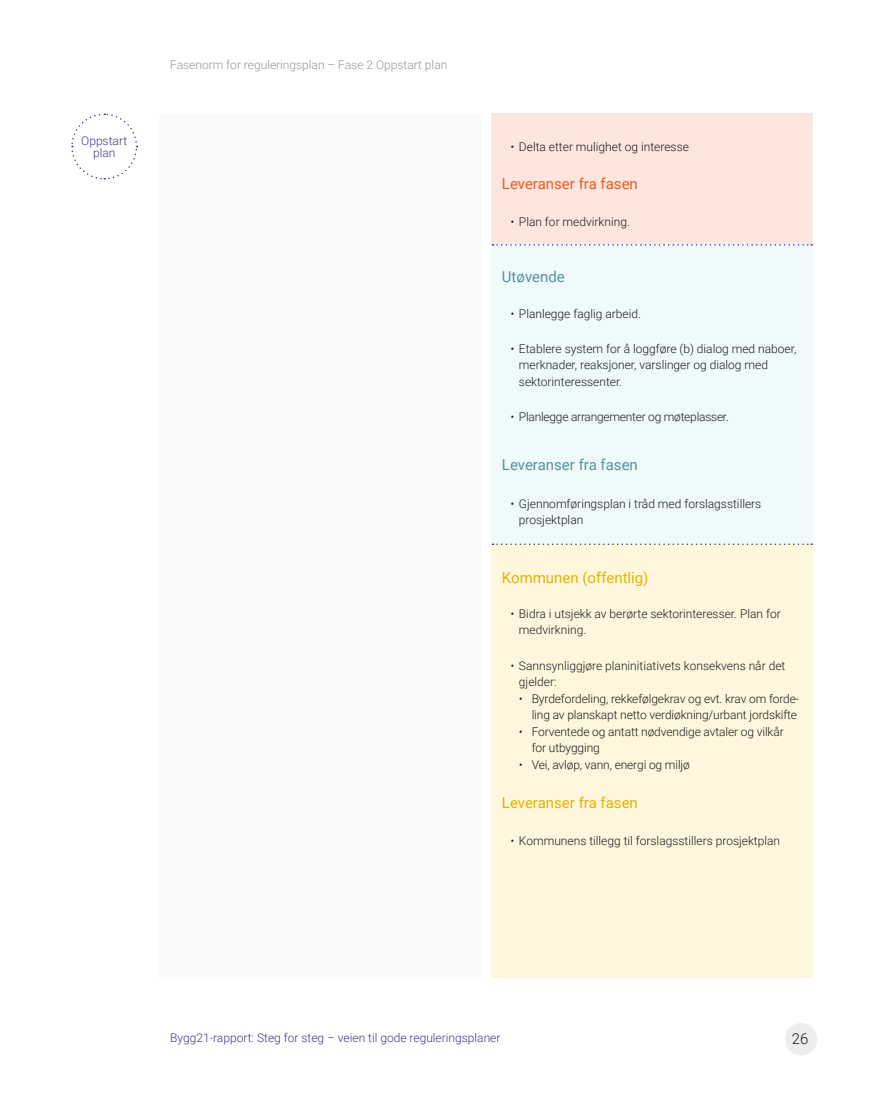
<style>
.page{position:relative;width:872px;height:1106px;background:#fff}
.page>*{position:absolute;margin:0;border:0;box-sizing:border-box;transform-origin:0 0}
.t1{font:15px "Roboto";color:#e4b300}
.t2{font:15px "Roboto";color:#5493a0}
.t3{font:15px "Roboto";color:#f2591f}
.t4{font:300 15px "Roboto";color:#1d1d1b}
.t5{font:300 12px/16.5px "Roboto";color:#1d1d1b}
.t6{font:300 12px/12.8px "Roboto";color:#43358b;text-align:center}
.t7{font:300 12px "Roboto";color:#969696}
.t8{font:300 12px "Roboto";letter-spacing:-.02em;color:#1d1d1b}
.s1{font-style:italic}
</style>
<div class="page">
<div style="left:785px;top:1023px;width:32px;height:32px;background:#ededed;border-radius:50%"></div>
<div style="left:491px;top:507px;width:321px;height:471px;background:#fff7dd"></div>
<div style="left:159px;top:114px;width:321px;height:862px;background:#fafafa"></div>
<div style="left:491px;top:114px;width:321px;height:131px;background:#fde6dd"></div>
<div style="left:491px;top:245px;width:321px;height:299px;background:#effafa"></div>
<svg style="left:71px;top:113px;width:67px;height:67px"></svg>
<svg style="left:492px;top:244px;width:320px;height:2px"></svg>
<svg style="left:492px;top:543px;width:320px;height:2px"></svg>
<p class="t6" style="left:81px;top:134px;width:47px">Oppstart plan</p>
<p class="t7" style="left:170px;top:56px;width:279px">Fasenorm for reguleringsplan – Fase 2 Oppstart plan</p>
<p class="t5" style="left:510px;top:138px;width:180px"><span class="s1">•</span> Delta etter mulighet og interesse</p>
<p class="t3" style="left:502px;top:173px;width:137px">Leveranser fra fasen</p>
<p class="t5" style="left:510px;top:213px;width:121px"><span class="s1">•</span> Plan for medvirkning.</p>
<p class="t2" style="left:502px;top:266px;width:64px">Utøvende</p>
<p class="t5" style="left:510px;top:305px;width:132px"><span class="s1">•</span> Planlegge faglig arbeid.</p>
<p class="t5" style="left:519px;top:340px;width:279px;text-indent:-9px"><span class="s1">•</span> Etablere system for å loggføre (b) dialog med naboer, merknader, reaksjoner, varslinger og dialog med sektorinteressenter.</p>
<p class="t8" style="left:510px;top:408px;width:220px"><span class="s1">•</span> Planlegge arrangementer og møteplasser.</p>
<p class="t2" style="left:502px;top:454px;width:137px">Leveranser fra fasen</p>
<p class="t5" style="left:519px;top:494px;width:244px;text-indent:-9px"><span class="s1">•</span> Gjennomføringsplan i tråd med forslagsstillers prosjektplan</p>
<p class="t1" style="left:502px;top:566px;width:148px">Kommunen (offentlig)</p>
<p class="t5" style="left:519px;top:605px;width:263px;text-indent:-9px"><span class="s1">•</span> Bidra i utsjekk av berørte sektorinteresser. Plan for medvirkning.</p>
<p class="t5" style="left:519px;top:656px;width:268px;text-indent:-9px"><span class="s1">•</span> Sannsynliggjøre planinitiativets konsekvens når det gjelder:</p>
<p class="t5" style="left:519px;top:689px;width:282px;text-align:right"><span class="s1">•</span> Byrdefordeling, rekkefølgekrav og evt. krav om forde&shy;ling av planskapt netto verdiøkning/urbant jordskifte</p>
<p class="t5" style="left:532px;top:722px;width:253px;text-indent:-13px"><span class="s1">•</span> Forventede og antatt nødvendige avtaler og vilkår for utbygging</p>
<p class="t5" style="left:519px;top:755px;width:172px"><span class="s1">•</span> Vei, avløp, vann, energi og miljø</p>
<p class="t1" style="left:502px;top:791px;width:137px">Leveranser fra fasen</p>
<p class="t5" style="left:510px;top:832px;width:271px"><span class="s1">•</span> Kommunens tillegg til forslagsstillers prosjektplan</p>
<p class="t6" style="left:170px;top:1031px;width:332px">Bygg21-rapport: Steg for steg – veien til gode reguleringsplaner</p>
<p class="t4" style="left:792px;top:1028px;width:18px">26</p>
</div>
